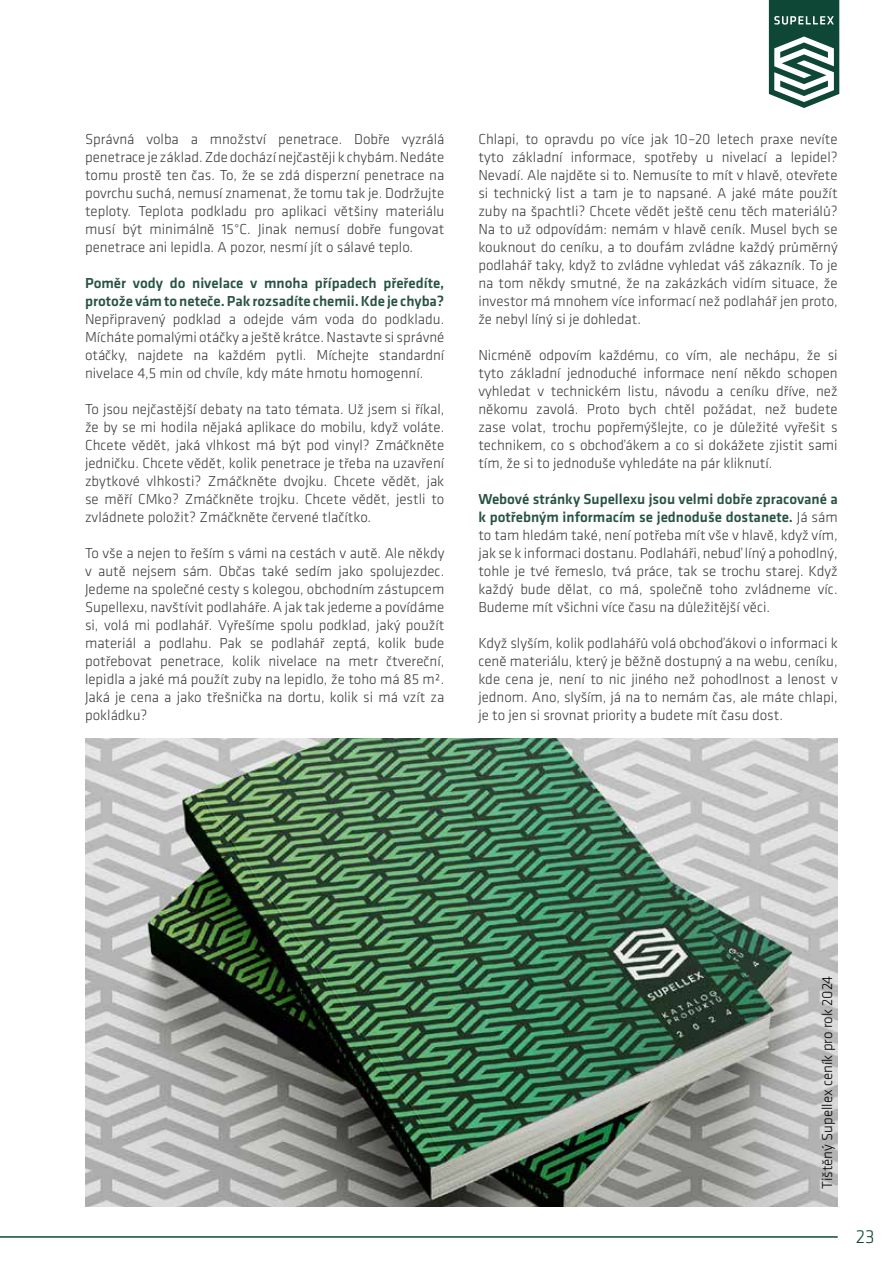
<style>
.page{position:relative;width:893px;height:1263px;background:#fff}
.page>*{position:absolute;margin:0;border:0;box-sizing:border-box;transform-origin:0 0}
.t1{font:300 19.5px "Klavika";color:#0f4737}
.t2{font:300 15px/18px "Klavika";color:#3c3c3b;text-align:justify}
.t3{font:500 15px/18px "Klavika";color:#285344}
.t4{font:300 15px "Klavika";color:#000}
.s1{font-weight:500;color:#285344}
</style>
<div class="page">
<hr style="left:0;top:1236px;width:838px;height:2px;background:#0f4737">
<img style="left:85px;top:738px;width:753px;height:468px">
<svg style="left:769px;top:0;width:70px;height:108px"></svg>
<p class="t2" style="left:85px;top:130px;width:361px">Správná volba a množství penetrace. Dobře vyzrálá penetrace je základ. Zde dochází nejčastěji k chybám. Nedáte tomu prostě ten čas. To, že se zdá disperzní penetrace na povrchu suchá, nemusí znamenat, že tomu tak je. Dodržujte teploty. Teplota podkladu pro aplikaci většiny materiálu musí být minimálně 15°C. Jinak nemusí dobře fungovat penetrace ani lepidla. A pozor, nesmí jít o sálavé teplo.</p>
<p class="t3" style="left:85px;top:274px;width:361px">Poměr vody do nivelace v mnoha případech přeředíte, protože vám to neteče. Pak rozsadíte chemii. Kde je chyba?</p>
<p class="t2" style="left:85px;top:310px;width:361px">Nepřipravený podklad a odejde vám voda do podkladu.<br>Mícháte pomalými otáčky a ještě krátce. Nastavte si správné otáčky, najdete na každém pytli. Míchejte standardní nivelace 4,5 min od chvíle, kdy máte hmotu homogenní.</p>
<p class="t2" style="left:85px;top:400px;width:361px">To jsou nejčastější debaty na tato témata. Už jsem si říkal, že by se mi hodila nějaká aplikace do mobilu, když voláte.<br>Chcete vědět, jaká vlhkost má být pod vinyl? Zmáčkněte jedničku. Chcete vědět, kolik penetrace je třeba na uzavření zbytkové vlhkosti? Zmáčkněte dvojku. Chcete vědět, jak se měří CMko? Zmáčkněte trojku. Chcete vědět, jestli to zvládnete položit? Zmáčkněte červené tlačítko.</p>
<p class="t2" style="left:85px;top:544px;width:361px">To vše a nejen to řeším s vámi na cestách v autě. Ale někdy v autě nejsem sám. Občas také sedím jako spolujezdec.<br>Jedeme na společné cesty s kolegou, obchodním zástupcem Supellexu, navštívit podlaháře. A jak tak jedeme a povídáme si, volá mi podlahář. Vyřešíme spolu podklad, jaký použít materiál a podlahu. Pak se podlahář zeptá, kolik bude potřebovat penetrace, kolik nivelace na metr čtvereční, lepidla a jaké má použít zuby na lepidlo, že toho má 85 m².<br>Jaká je cena a jako třešnička na dortu, kolik si má vzít za pokládku?</p>
<p class="t2" style="left:478px;top:130px;width:361px">Chlapi, to opravdu po více jak 10–20 letech praxe nevíte tyto základní informace, spotřeby u nivelací a lepidel?<br>Nevadí. Ale najděte si to. Nemusíte to mít v hlavě, otevřete si technický list a tam je to napsané. A jaké máte použít zuby na špachtli? Chcete vědět ještě cenu těch materiálů?<br>Na to už odpovídám: nemám v hlavě ceník. Musel bych se kouknout do ceníku, a to doufám zvládne každý průměrný podlahář taky, když to zvládne vyhledat váš zákazník. To je na tom někdy smutné, že na zakázkách vidím situace, že investor má mnohem více informací než podlahář jen proto, že nebyl líný si je dohledat.</p>
<p class="t2" style="left:478px;top:346px;width:361px">Nicméně odpovím každému, co vím, ale nechápu, že si tyto základní jednoduché informace není někdo schopen vyhledat v technickém listu, návodu a ceníku dříve, než někomu zavolá. Proto bych chtěl požádat, než budete zase volat, trochu popřemýšlejte, co je důležité vyřešit s technikem, co s obchoďákem a co si dokážete zjistit sami tím, že si to jednoduše vyhledáte na pár kliknutí.</p>
<p class="t2" style="left:478px;top:490px;width:361px"><span class="s1">Webové stránky Supellexu jsou velmi dobře zpracované a k potřebným informacím se jednoduše dostanete.</span> Já sám to tam hledám také, není potřeba mít vše v hlavě, když vím, jak se k informaci dostanu. Podlaháři, nebuď líný a pohodlný, tohle je tvé řemeslo, tvá práce, tak se trochu starej. Když každý bude dělat, co má, společně toho zvládneme víc.<br>Budeme mít všichni více času na důležitější věci.</p>
<p class="t2" style="left:478px;top:634px;width:361px">Když slyším, kolik podlahářů volá obchoďákovi o informaci k ceně materiálu, který je běžně dostupný a na webu, ceníku, kde cena je, není to nic jiného než pohodlnost a lenost v jednom. Ano, slyším, já na to nemám čas, ale máte chlapi, je to jen si srovnat priority a budete mít času dost.</p>
<p class="t4" style="left:819px;top:1189px;width:215px;rotate:-90deg">Tištěný Supellex ceník pro rok 2024</p>
<h1 class="t1" style="left:856px;top:1225px;width:21px">23</h1>
</div>
